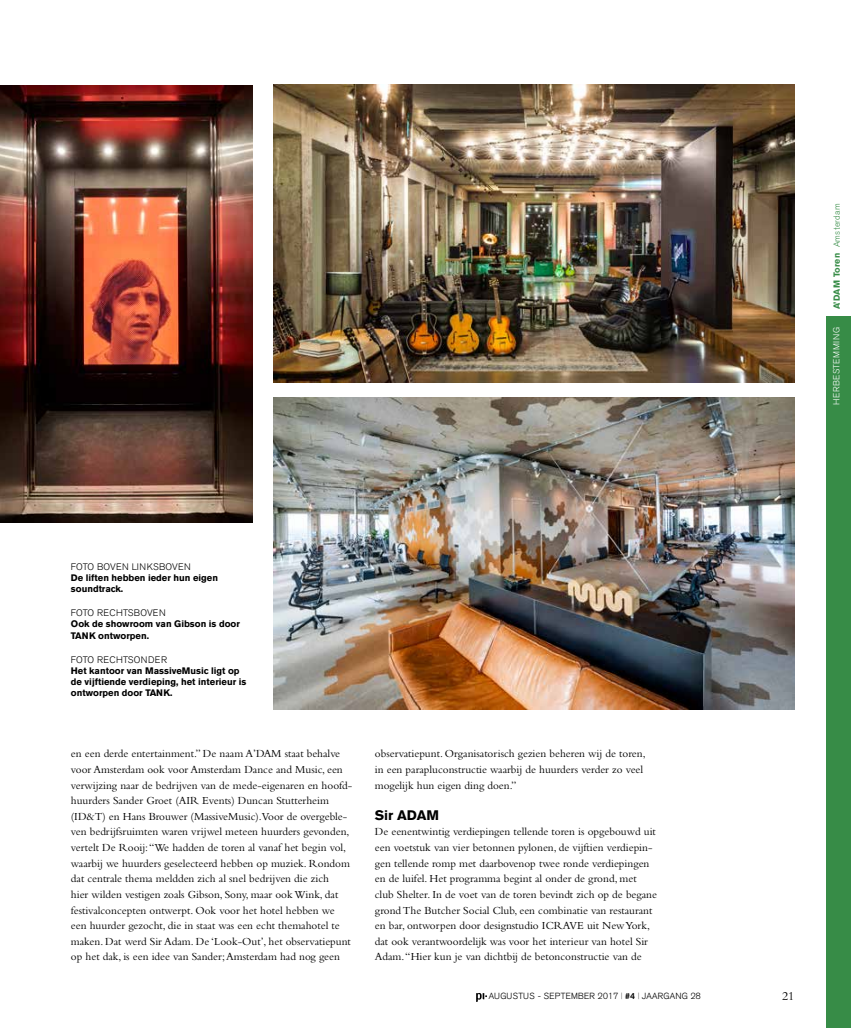
<style>
.page{position:relative;width:851px;height:1028px;background:#fff}
.page>*{position:absolute;margin:0;border:0;box-sizing:border-box;transform-origin:0 0}
.t1{font:700 13.75px "Akzidenz Grotesk BE";color:#000}
.t2{font:12.5px "Bembo";color:#000}
.t3{font:11.25px/15.6px "Bembo";color:#000}
.t4{font:700 9.38px/11.2px "Akzidenz Grotesk BE";color:#000}
.t5{font:300 9.38px "Akzidenz Grotesk BE";letter-spacing:.015em;color:#000}
.t6{font:300 9.38px "Akzidenz Grotesk BE";letter-spacing:.035em;color:#000}
.t7{font:300 8.75px "Akzidenz Grotesk";letter-spacing:.03em;color:#000}
.t8{font:700 8.75px "Akzidenz Grotesk BE";letter-spacing:.03em;color:#378c47}
.t9{font:300 8.75px "Akzidenz Grotesk BE";letter-spacing:.07em;color:#fff}
.s1{font-weight:700}
.s2{font-weight:300}
</style>
<div class="page">
<img style="left:0;top:86px;width:252px;height:437px">
<div style="left:825px;top:316px;width:25px;height:712px;background:#378c47"></div>
<svg style="left:476px;top:993px;width:11px;height:9px"></svg>
<img style="left:273px;top:85px;width:521px;height:297px">
<img style="left:273px;top:398px;width:521px;height:311px">
<p class="t5" style="left:71px;top:561px;width:121px">FOTO BOVEN LINKSBOVEN</p>
<p class="t4" style="left:71px;top:572px;width:149px">De liften hebben ieder hun eigen soundtrack.</p>
<p class="t5" style="left:71px;top:607px;width:96px">FOTO RECHTSBOVEN</p>
<p class="t4" style="left:71px;top:618px;width:170px">Ook de showroom van Gibson is door<br>TANK ontworpen.</p>
<p class="t6" style="left:71px;top:654px;width:98px">FOTO RECHTSONDER</p>
<p class="t4" style="left:71px;top:665px;width:177px">Het kantoor van MassiveMusic ligt op de vijftiende verdieping, het interieur is ontworpen door TANK.</p>
<p class="t3" style="left:71px;top:745px;width:283px">en een derde entertainment.” De naam A’DAM staat behalve voor Amsterdam ook voor Amsterdam Dance and Music, een verwijzing naar de bedrijven van de mede-eigenaren en hoofd&shy;huurders Sander Groet (AIR Events) Duncan Stutterheim (ID&amp;T) en Hans Brouwer (MassiveMusic).Voor de overgeble&shy;ven bedrijfsruimten waren vrijwel meteen huurders gevonden, vertelt De Rooij: “We hadden de toren al vanaf het begin vol, waarbij we huurders geselecteerd hebben op muziek. Rondom dat centrale thema meldden zich al snel bedrijven die zich<br>hier wilden vestigen zoals Gibson, Sony, maar ook Wink, dat festivalconcepten ontwerpt. Ook voor het hotel hebben we een huurder gezocht, die in staat was een echt themahotel te maken. Dat werd Sir Adam. De ‘Look-Out’, het observatiepunt op het dak, is een idee van Sander; Amsterdam had nog geen</p>
<p class="t3" style="left:375px;top:745px;width:272px">observatiepunt. Organisatorisch gezien beheren wij de toren, in een parapluconstructie waarbij de huurders verder zo veel mogelijk hun eigen ding doen.”</p>
<p class="t1" style="left:375px;top:807px;width:66px">Sir ADAM</p>
<p class="t3" style="left:375px;top:823px;width:284px">De eenentwintig verdiepingen tellende toren is opgebouwd uit een voetstuk van vier betonnen pylonen, de vijftien verdiepin&shy;gen tellende romp met daarbovenop twee ronde verdiepingen en de luifel. Het programma begint al onder de grond, met club Shelter. In de voet van de toren bevindt zich op de begane grond The Butcher Social Club, een combinatie van restaurant en bar, ontworpen door designstudio ICRAVE uit New York, dat ook verantwoordelijk was voor het interieur van hotel Sir Adam. “Hier kun je van dichtbij de betonconstructie van de</p>
<p class="t7" style="left:488px;top:991px;width:213px">AUGUSTUS - SEPTEMBER 2017 | <span class="s1">#4</span> | JAARGANG 28</p>
<p class="t8" style="left:831px;top:309px;width:107px;rotate:-90deg">A’DAM Toren <span class="s2">Amsterdam</span></p>
<p class="t9" style="left:831px;top:405px;width:80px;rotate:-90deg">HERBESTEMMING</p>
<p class="t2" style="left:781px;top:988px;width:14px">21</p>
</div>
